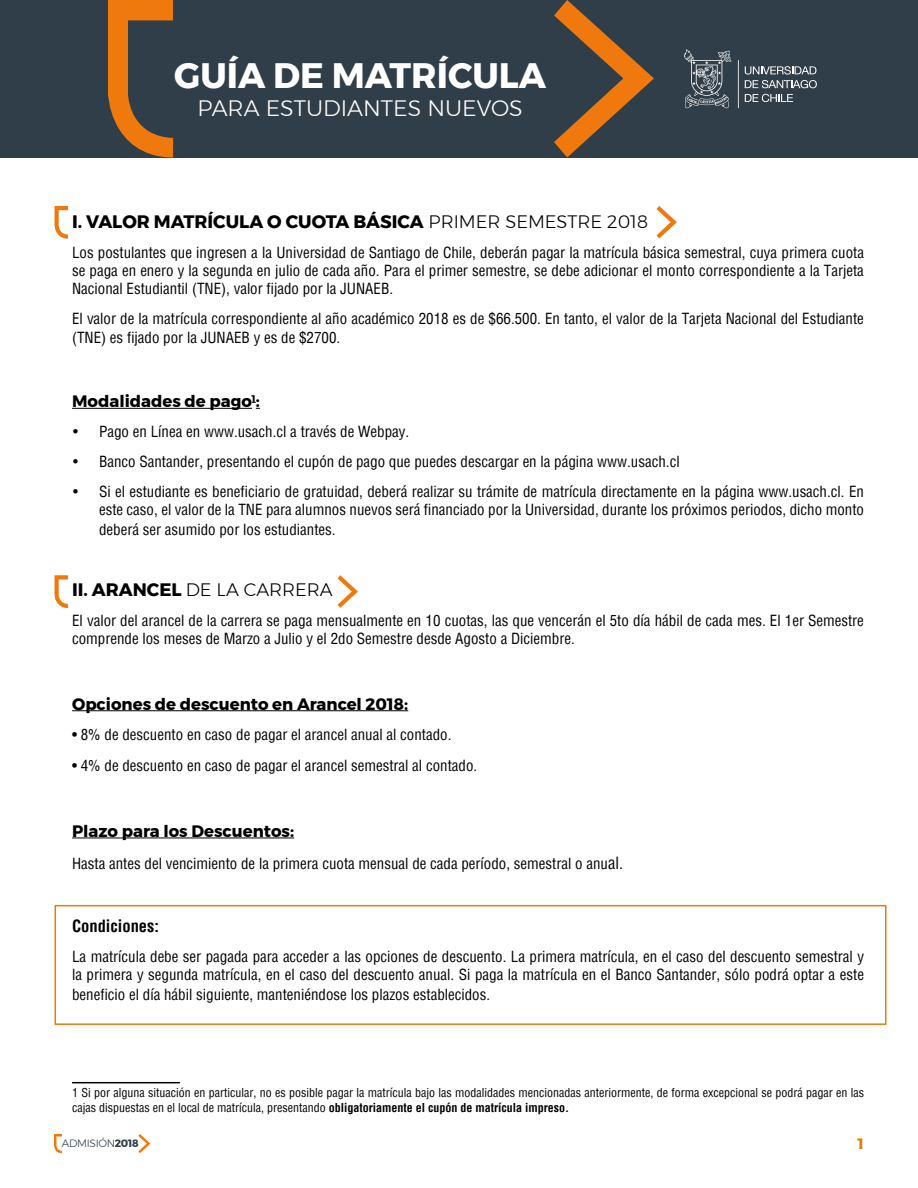
<style>
.page{position:relative;width:918px;height:1188px;background:#fff}
.page>*{position:absolute;margin:0;border:0;box-sizing:border-box;transform-origin:0 0}
.t1{font:700 35.25px "Montserrat";color:#fff}
.t2{font:300 22.35px "Montserrat";color:#fff}
.t3{font:700 18px "Montserrat";color:#000}
.t4{font:300 18px "Montserrat";color:#000}
.t5{font:700 16.5px "Montserrat";color:#000}
.t6{font:700 condensed 16.5px "Helvetica";color:#000}
.t7{font:condensed 15px/18px "Helvetica";color:#000}
.t8{font:700 15px "Montserrat";color:#ef790c}
.t9{font:condensed 12px/14.4px "Helvetica";color:#000}
.t10{font:300 10.65px "Montserrat";letter-spacing:-.03em;color:#303e49}
.s1{font-weight:300}
.s2{font-weight:700}
.s3{font-size:16.5px}
</style>
<div class="page">
<svg style="left:54px;top:1134px;width:8px;height:19px"></svg>
<svg style="left:138px;top:1134px;width:12px;height:19px"></svg>
<div style="left:0;top:0;width:918px;height:158px;background:#303e49"></div>
<svg style="left:108px;top:0;width:65px;height:158px"></svg>
<svg style="left:554px;top:0;width:100px;height:158px"></svg>
<svg style="left:745px;top:66px;width:72px;height:22px"></svg>
<svg style="left:745px;top:94px;width:48px;height:8px"></svg>
<hr style="left:738px;top:60px;width:1px;height:48px;background:#fff">
<svg style="left:684px;top:49px;width:47px;height:59px"></svg>
<hr style="left:72px;top:408px;width:180px;height:1px;background:#000">
<svg style="left:252px;top:402px;width:8px;height:7px"></svg>
<hr style="left:72px;top:710px;width:336px;height:1px;background:#000">
<hr style="left:72px;top:838px;width:222px;height:1px;background:#000">
<hr style="left:72px;top:1082px;width:108px;height:1px;background:#000">
<svg style="left:55px;top:206px;width:13px;height:33px"></svg>
<svg style="left:657px;top:206px;width:20px;height:33px"></svg>
<svg style="left:55px;top:575px;width:13px;height:33px"></svg>
<svg style="left:338px;top:575px;width:20px;height:33px"></svg>
<div style="left:55px;top:905px;width:831px;height:120px;border:2px solid #ef790c"></div>
<h1 class="t1" style="left:174px;top:47px;width:374px">GUÍA DE MATRÍCULA</h1>
<h2 class="t2" style="left:198px;top:91px;width:327px">PARA ESTUDIANTES NUEVOS</h2>
<p class="t3" style="left:72px;top:207px;width:578px">I. VALOR MATRÍCULA O CUOTA BÁSICA <span class="s1">PRIMER SEMESTRE 2018</span></p>
<p class="t7" style="left:72px;top:243px;width:793px;text-align:justify">Los postulantes que ingresen a la Universidad de Santiago de Chile, deberán pagar la matrícula básica semestral, cuya primera cuota se paga en enero y la segunda en julio de cada año. Para el primer semestre, se debe adicionar el monto correspondiente a la Tarjeta Nacional Estudiantil (TNE), valor fijado por la JUNAEB.</p>
<p class="t7" style="left:72px;top:308px;width:793px;line-height:19.8px">El valor de la matrícula correspondiente al año académico 2018 es de $66.500. En tanto, el valor de la Tarjeta Nacional del Estudiante (TNE) es fijado por la JUNAEB y es de $2700.</p>
<p class="t5" style="left:72px;top:388px;width:189px">Modalidades de pago<sup>1</sup>:</p>
<p class="t7" style="left:72px;top:422px;width:339px">• Pago en Línea en www.usach.cl a través de Webpay.</p>
<p class="t7" style="left:72px;top:452px;width:609px">• Banco Santander, presentando el cupón de pago que puedes descargar en la página www.usach.cl</p>
<p class="t7" style="left:72px;top:482px;width:793px;text-align:right">• Si el estudiante es beneficiario de gratuidad, deberá realizar su trámite de matrícula directamente en la página www.usach.cl. En este caso, el valor de la TNE para alumnos nuevos será financiado por la Universidad, durante los próximos periodos, dicho monto</p>
<p class="t7" style="left:99px;top:520px;width:238px">deberá ser asumido por los estudiantes.</p>
<p class="t4" style="left:72px;top:576px;width:262px"><span class="s2">II. ARANCEL</span> DE LA CARRERA</p>
<p class="t7" style="left:72px;top:611px;width:793px">El valor del arancel de la carrera se paga mensualmente en 10 cuotas, las que vencerán el 5to día hábil de cada mes. El 1er Semestre comprende los meses de Marzo a Julio y el 2do Semestre desde Agosto a Diciembre.</p>
<p class="t5" style="left:72px;top:690px;width:338px">Opciones de descuento en Arancel 2018:</p>
<p class="t7" style="left:72px;top:725px;width:381px">• 8% de descuento en caso de pagar el arancel anual al contado.</p>
<p class="t7" style="left:72px;top:757px;width:407px">• 4% de descuento en caso de pagar el arancel semestral al contado.</p>
<p class="t5" style="left:72px;top:818px;width:224px">Plazo para los Descuentos:</p>
<p class="t7" style="left:72px;top:854px;width:553px">Hasta antes del vencimiento de la primera cuota mensual de cada período, semestral o anu<span class="s3">al.</span></p>
<p class="t6" style="left:72px;top:915px;width:89px">Condiciones:</p>
<p class="t7" style="left:72px;top:947px;width:793px">La matrícula debe ser pagada para acceder a las opciones de descuento. La primera matrícula, en el caso del descuento semestral y la primera y segunda matrícula, en el caso del descuento anual. Si paga la matrícula en el Banco Santander, sólo podrá optar a este</p>
<p class="t7" style="left:72px;top:985px;width:420px">beneficio el día hábil siguiente, manteniéndose los plazos establecidos.</p>
<p class="t9" style="left:72px;top:1085px;width:793px">1 Si por alguna situación en particular, no es posible pagar la matrícula bajo las modalidades mencionadas anteriormente, de forma excepcional se podrá pagar en las cajas dispuestas en el local de matrícula, presentando <span class="s2">obligatoriamente el cupón de matrícula impreso.</span></p>
<p class="t10" style="left:62px;top:1135px;width:78px">ADMISIÓN<span class="s2">2018</span></p>
<p class="t8" style="left:858px;top:1131px;width:8px">1</p>
</div>
